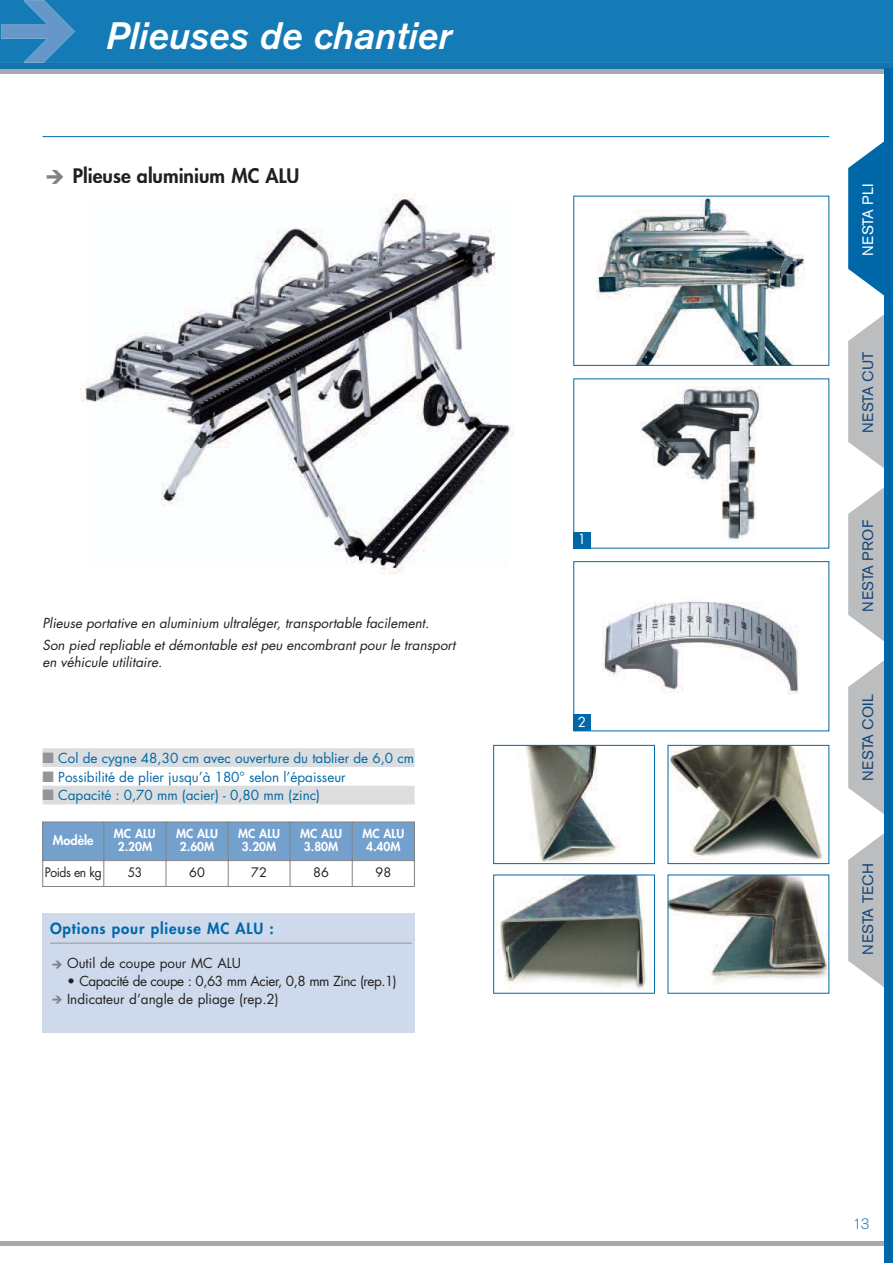
<style>
.page{position:relative;width:893px;height:1263px;background:#fff}
.page>*{position:absolute;margin:0;border:0;box-sizing:border-box;transform-origin:0 0}
.t1{font:italic 500 37.8px "Akzidenz Grotesk BE";color:#fff}
.t2{font:800 19.5px "Futura";color:#231f20}
.t3{font:15px "Akzidenz Grotesk BE";letter-spacing:.02em;color:#14467a}
.t4{font:800 15px "Futura";letter-spacing:.06em;color:#0068a9}
.t5{font:15px "Akzidenz Grotesk BE";letter-spacing:.01em;color:#fff}
.t6{font:300 15px "Akzidenz Grotesk BE";color:#2f81b9}
.t7{font:italic 13.5px/21.9px "Futura";color:#231f20}
.t8{font:13.5px "Futura";color:#0068a9}
.t9{font:13.5px/17.7px "Futura";letter-spacing:-.035em;color:#231f20}
.t10{font:13.5px "Futura";color:#231f20}
.t11{font:13.5px "Futura";color:#fff}
.t12{font:12.75px "Futura";letter-spacing:-.035em;color:#231f20;scale:.95 1}
.t13{font:12.75px "Futura";letter-spacing:-.035em;color:#231f20}
.t14{font:800 12.75px "Futura";color:#fff}
.t15{font:800 12px/12.8px "Futura";color:#fff;text-align:center}
.s1{font-family:"Communications P06";font-weight:400;font-size:24px;color:#808284}
.s2{color:#939598}
.s3{font-family:"Communications P06";color:#808284}
</style>
<div class="page">
<svg style="left:0;top:68px;width:884px;height:6px;background:#8ea0ab"></svg>
<div style="left:0;top:0;width:892px;height:63px;background:#157bb6"></div>
<div style="left:0;top:63px;width:892px;height:5px;background:#1373aa"></div>
<div style="left:0;top:1241px;width:892px;height:5px;background:#a7a9ac"></div>
<svg style="left:848px;top:141px;width:36px;height:846px"></svg>
<div style="left:884px;top:68px;width:8px;height:1195px;background:#0068a9"></div>
<svg style="left:1px;top:1px;width:74px;height:62px;background:#3988be"></svg>
<div style="left:43px;top:822px;width:61px;height:39px;background:#73a0cd"></div>
<div style="left:104px;top:822px;width:62px;height:39px;background:#73a0cd"></div>
<div style="left:166px;top:822px;width:62px;height:39px;background:#73a0cd"></div>
<div style="left:228px;top:822px;width:62px;height:39px;background:#73a0cd"></div>
<div style="left:290px;top:822px;width:62px;height:39px;background:#73a0cd"></div>
<div style="left:352px;top:822px;width:62px;height:39px;background:#73a0cd"></div>
<hr style="left:42px;top:822px;width:1px;height:65px;background:#808284">
<hr style="left:104px;top:822px;width:1px;height:65px;background:#808284">
<hr style="left:166px;top:822px;width:1px;height:65px;background:#808284">
<hr style="left:228px;top:822px;width:1px;height:65px;background:#808284">
<hr style="left:290px;top:822px;width:1px;height:65px;background:#808284">
<hr style="left:352px;top:822px;width:1px;height:65px;background:#808284">
<hr style="left:414px;top:822px;width:1px;height:65px;background:#808284">
<hr style="left:43px;top:822px;width:371px;height:1px;background:#808284">
<hr style="left:43px;top:860px;width:371px;height:1px;background:#808284">
<hr style="left:43px;top:886px;width:371px;height:1px;background:#808284">
<hr style="left:43px;top:136px;width:786px;height:1px;background:#0068a9">
<img style="left:81px;top:194px;width:433px;height:381px">
<div style="left:43px;top:913px;width:371px;height:119px;background:#cedaec"></div>
<hr style="left:50px;top:943px;width:361px;height:1px;background:#939598">
<div style="left:43px;top:748px;width:371px;height:19px;background:#dcddde"></div>
<div style="left:43px;top:786px;width:371px;height:19px;background:#dcddde"></div>
<img style="left:669px;top:747px;width:158px;height:114px">
<div style="left:667px;top:745px;width:162px;height:119px;border:1px solid #0068a9"></div>
<img style="left:602px;top:601px;width:197px;height:94px">
<div style="left:573px;top:561px;width:256px;height:170px;border:1px solid #0068a9"></div>
<img style="left:640px;top:386px;width:122px;height:156px">
<img style="left:596px;top:198px;width:209px;height:166px">
<div style="left:573px;top:196px;width:256px;height:170px;border:1px solid #0068a9"></div>
<img style="left:669px;top:877px;width:158px;height:107px">
<img style="left:500px;top:877px;width:146px;height:112px">
<div style="left:493px;top:875px;width:162px;height:119px;border:1px solid #0068a9"></div>
<img style="left:525px;top:747px;width:95px;height:115px">
<div style="left:493px;top:745px;width:162px;height:119px;border:1px solid #0068a9"></div>
<div style="left:573px;top:532px;width:17px;height:17px;background:#0068a9"></div>
<div style="left:573px;top:714px;width:17px;height:17px;background:#0068a9"></div>
<h1 class="t1" style="left:106px;top:22px;width:347px">Plieuses de chantier</h1>
<h2 class="t2" style="left:43px;top:166px;width:258px"><span class="s1">a</span> Plieuse aluminium MC ALU</h2>
<p class="t7" style="left:43px;top:613px;width:414px">Plieuse portative en aluminium ultraléger, transportable facilement.<br>Son pied repliable et démontable est peu encombrant pour le transport</p>
<p class="t7" style="left:43px;top:653px;width:121px">en véhicule utilitaire.</p>
<p class="t8" style="left:43px;top:752px;width:373px"><span class="s2">■</span> Col de cygne 48,30 cm avec ouverture du tablier de 6,0 cm</p>
<p class="t8" style="left:43px;top:770px;width:305px"><span class="s2">■</span> Possibilité de plier jusqu’à 180° selon l’épaisseur</p>
<p class="t8" style="left:43px;top:789px;width:279px"><span class="s2">■</span> Capacité : 0,70 mm (acier) - 0,80 mm (zinc)</p>
<p class="t14" style="left:53px;top:834px;width:42px">Modèle</p>
<p class="t15" style="left:114px;top:829px;width:43px">MC ALU<br>2.20M</p>
<p class="t15" style="left:176px;top:829px;width:43px">MC ALU<br>2.60M</p>
<p class="t15" style="left:238px;top:829px;width:43px">MC ALU<br>3.20M</p>
<p class="t15" style="left:300px;top:829px;width:43px">MC ALU<br>3.80M</p>
<p class="t15" style="left:362px;top:829px;width:43px">MC ALU<br>4.40M</p>
<p class="t12" style="left:45px;top:867px;width:61px">Poids en kg</p>
<p class="t12" style="left:128px;top:867px;width:17px">53</p>
<p class="t13" style="left:189px;top:867px;width:17px">60</p>
<p class="t13" style="left:251px;top:867px;width:17px">72</p>
<p class="t13" style="left:313px;top:867px;width:17px">86</p>
<p class="t13" style="left:375px;top:867px;width:17px">98</p>
<p class="t4" style="left:50px;top:922px;width:225px">Options pour plieuse MC ALU :</p>
<p class="t10" style="left:50px;top:957px;width:193px"><span class="s3">a</span> Outil de coupe pour MC ALU</p>
<p class="t9" style="left:50px;top:973px;width:348px;text-indent:17px">• Capacité de coupe : 0,63 mm Acier, 0,8 mm Zinc (rep.1) <span class="s3">a</span> Indicateur d’angle de pliage (rep.2)</p>
<p class="t11" style="left:577px;top:533px;width:10px">1</p>
<p class="t11" style="left:577px;top:715px;width:10px">2</p>
<p class="t5" style="left:862px;top:256px;width:73px;rotate:-90deg">NESTA PLI</p>
<p class="t3" style="left:862px;top:433px;width:83px;rotate:-90deg">NESTA CUT</p>
<p class="t3" style="left:862px;top:612px;width:93px;rotate:-90deg">NESTA PROF</p>
<p class="t3" style="left:862px;top:781px;width:88px;rotate:-90deg">NESTA COIL</p>
<p class="t3" style="left:862px;top:955px;width:93px;rotate:-90deg">NESTA TECH</p>
<p class="t6" style="left:852px;top:1218px;width:18px">13</p>
</div>
